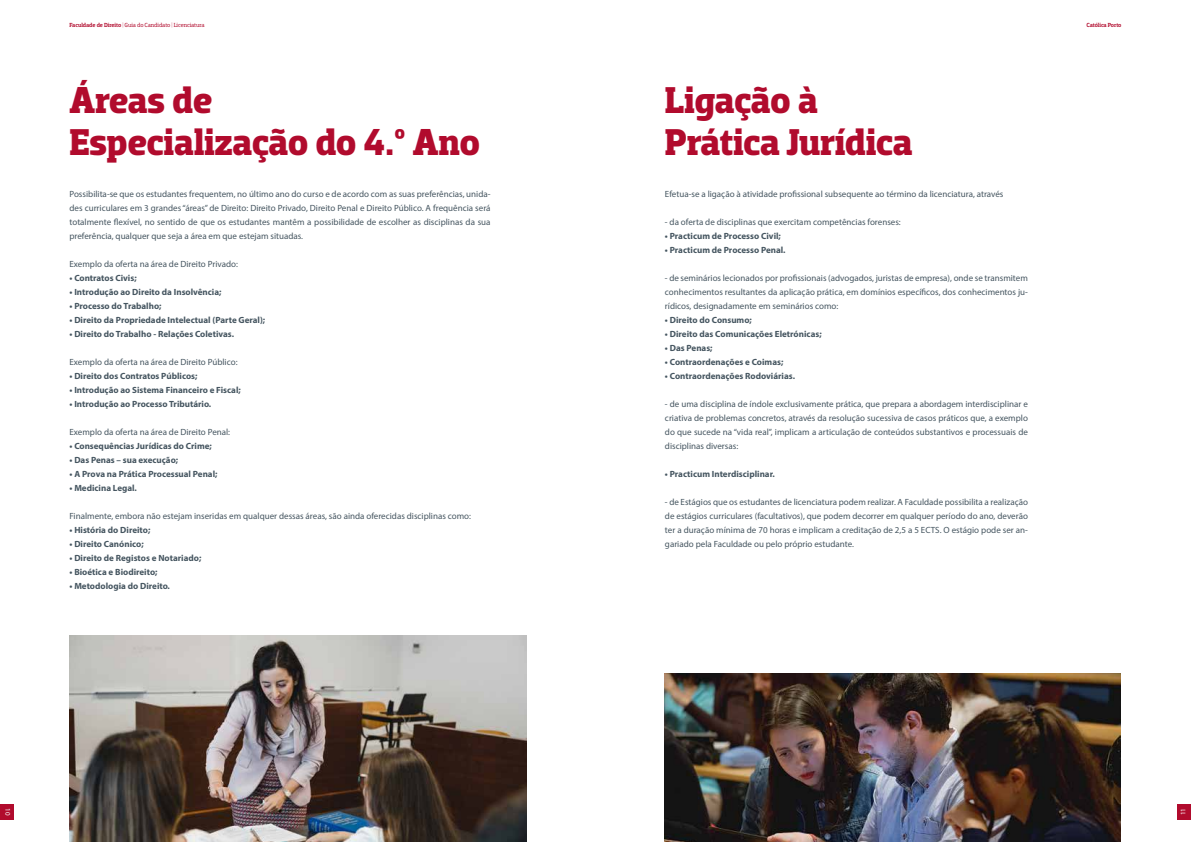
<style>
.page{position:relative;width:1191px;height:842px;background:#fff}
.page>*{position:absolute;margin:0;border:0;box-sizing:border-box;transform-origin:0 0}
.t1{font:700 38px/42px "Dobra Slab";letter-spacing:-.01em;color:#b10b2d}
.t2{font:9px/14px "Myriad Pro";color:#455560;text-align:justify}
.t3{font:700 9px "Myriad Pro";color:#455560}
.t4{font:7px "Myriad Pro";color:#fff}
.t5{font:6px "Dobra Slab";letter-spacing:-.01em;color:#b10b2d}
.t6{font:500 6px "Dobra Slab";letter-spacing:-.025em;color:#b10b2d}
.s1{font-weight:500}
.s2{font-weight:300}
</style>
<div class="page">
<div style="left:0;top:804px;width:14px;height:15px;background:#b10b2d"></div>
<div style="left:1176px;top:804px;width:15px;height:15px;background:#b10b2d"></div>
<img style="left:69px;top:635px;width:457px;height:207px">
<img style="left:665px;top:673px;width:455px;height:169px">
<p class="t5" style="left:69px;top:22px;width:137px"><span class="s1">Faculdade de Direito</span> <span class="s2">|</span> Guia do Candidato <span class="s2">|</span> Licenciatura</p>
<p class="t6" style="left:1086px;top:22px;width:36px">Católica Porto</p>
<h1 class="t1" style="left:69px;top:79px;width:412px">Áreas de<br>Especialização do 4.º Ano</h1>
<p class="t2" style="left:69px;top:187px;width:422px">Possibilita-se que os estudantes frequentem, no último ano do curso e de acordo com as suas preferências, unida&shy;des curriculares em 3 grandes “áreas” de Direito: Direito Privado, Direito Penal e Direito Público. A frequência será totalmente flexível, no sentido de que os estudantes mantêm a possibilidade de escolher as disciplinas da sua preferência, qualquer que seja a área em que estejam situadas.</p>
<p class="t2" style="left:69px;top:257px;width:170px">Exemplo da oferta na área de Direito Privado:</p>
<p class="t3" style="left:69px;top:272px;width:69px">• Contratos Civis;</p>
<p class="t3" style="left:69px;top:286px;width:154px">• Introdução ao Direito da Insolvência;</p>
<p class="t3" style="left:69px;top:300px;width:94px">• Processo do Trabalho;</p>
<p class="t3" style="left:69px;top:314px;width:197px">• Direito da Propriedade Intelectual (Parte Geral);</p>
<p class="t3" style="left:69px;top:328px;width:166px">• Direito do Trabalho - Relações Coletivas.</p>
<p class="t2" style="left:69px;top:355px;width:170px">Exemplo da oferta na área de Direito Público:</p>
<p class="t3" style="left:69px;top:370px;width:129px">• Direito dos Contratos Públicos;</p>
<p class="t3" style="left:69px;top:384px;width:173px">• Introdução ao Sistema Financeiro e Fiscal;</p>
<p class="t3" style="left:69px;top:398px;width:143px">• Introdução ao Processo Tributário.</p>
<p class="t2" style="left:69px;top:425px;width:162px">Exemplo da oferta na área de Direito Penal:</p>
<p class="t3" style="left:69px;top:440px;width:144px">• Consequências Jurídicas do Crime;</p>
<p class="t3" style="left:69px;top:454px;width:110px">• Das Penas – sua execução;</p>
<p class="t3" style="left:69px;top:468px;width:150px">• A Prova na Prática Processual Penal;</p>
<p class="t3" style="left:69px;top:482px;width:69px">• Medicina Legal.</p>
<p class="t2" style="left:69px;top:509px;width:403px">Finalmente, embora não estejam inseridas em qualquer dessas áreas, são ainda oferecidas disciplinas como:</p>
<p class="t3" style="left:69px;top:524px;width:82px">• História do Direito;</p>
<p class="t3" style="left:69px;top:538px;width:76px">• Direito Canónico;</p>
<p class="t3" style="left:69px;top:552px;width:133px">• Direito de Registos e Notariado;</p>
<p class="t3" style="left:69px;top:566px;width:90px">• Bioética e Biodireito;</p>
<p class="t3" style="left:69px;top:580px;width:102px">• Metodologia do Direito.</p>
<h1 class="t1" style="left:665px;top:79px;width:249px">Ligação à<br>Prática Jurídica</h1>
<p class="t2" style="left:665px;top:187px;width:340px">Efetua-se a ligação à atividade profissional subsequente ao término da licenciatura, através</p>
<p class="t2" style="left:665px;top:215px;width:237px">- da oferta de disciplinas que exercitam competências forenses:</p>
<p class="t3" style="left:665px;top:230px;width:117px">• Practicum de Processo Civil;</p>
<p class="t3" style="left:665px;top:244px;width:122px">• Practicum de Processo Penal.</p>
<p class="t2" style="left:665px;top:271px;width:364px">- de seminários lecionados por profissionais (advogados, juristas de empresa), onde se transmitem conhecimentos resultantes da aplicação prática, em domínios específicos, dos conhecimentos ju&shy;rídicos, designadamente em seminários como:</p>
<p class="t3" style="left:665px;top:314px;width:88px">• Direito do Consumo;</p>
<p class="t3" style="left:665px;top:328px;width:158px">• Direito das Comunicações Eletrónicas;</p>
<p class="t3" style="left:665px;top:342px;width:49px">• Das Penas;</p>
<p class="t3" style="left:665px;top:356px;width:120px">• Contraordenações e Coimas;</p>
<p class="t3" style="left:665px;top:370px;width:131px">• Contraordenações Rodoviárias.</p>
<p class="t2" style="left:665px;top:397px;width:364px">- de uma disciplina de índole exclusivamente prática, que prepara a abordagem interdisciplinar e criativa de problemas concretos, através da resolução sucessiva de casos práticos que, a exemplo do que sucede na “vida real”, implicam a articulação de conteúdos substantivos e processuais de disciplinas diversas:</p>
<p class="t3" style="left:665px;top:468px;width:111px">• Practicum Interdisciplinar.</p>
<p class="t2" style="left:665px;top:495px;width:364px">- de Estágios que os estudantes de licenciatura podem realizar. A Faculdade possibilita a realização de estágios curriculares (facultativos), que podem decorrer em qualquer período do ano, deverão ter a duração mínima de 70 horas e implicam a creditação de 2,5 a 5 ECTS. O estágio pode ser an&shy;gariado pela Faculdade ou pelo próprio estudante.</p>
<p class="t4" style="left:12px;top:808px;width:9px;rotate:90deg">10</p>
<p class="t4" style="left:1179px;top:815px;width:9px;rotate:-90deg">11</p>
</div>
